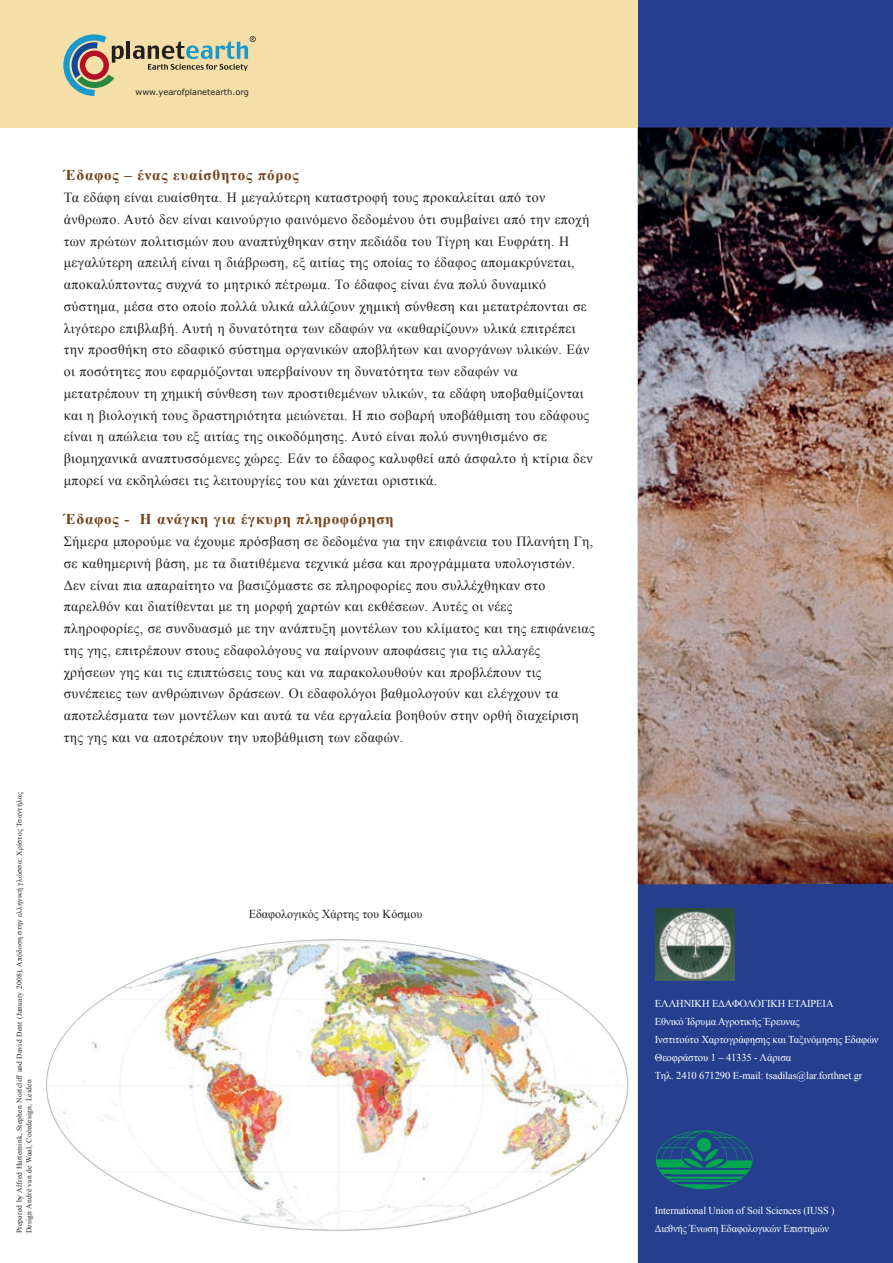
<style>
.page{position:relative;width:893px;height:1263px;background:#fff}
.page>*{position:absolute;margin:0;border:0;box-sizing:border-box;transform-origin:0 0}
.t1{font:700 15px "Times New Roman";letter-spacing:.05em;color:#744218}
.t2{font:13.95px/21.8px "Times New Roman";letter-spacing:.025em;color:#231f20}
.t3{font:12.15px "Times New Roman";color:#231f20}
.t4{font:10.5px/18px "Times New Roman";letter-spacing:-.01em;color:#fff}
.t5{font:8.25px "Verdana";color:#231f20}
.t6{font:7.95px "Charcoal";letter-spacing:.005em;color:#231f20}
.t7{font:7.5px/9.8px "Times New Roman";letter-spacing:.03em;color:#231f20}
</style>
<div class="page">
<div style="left:638px;top:0;width:255px;height:1263px;background:#253f8e"></div>
<img style="left:654px;top:1128px;width:100px;height:63px">
<div style="left:0;top:0;width:638px;height:128px;background:#f5dfa9"></div>
<img style="left:638px;top:128px;width:255px;height:756px">
<img style="left:46px;top:939px;width:583px;height:292px">
<svg style="left:63px;top:34px;width:61px;height:62px"></svg>
<hr style="left:127px;top:42px;width:3px;height:17px;background:#231f20">
<svg style="left:133px;top:36px;width:123px;height:35px"></svg>
<div style="left:120px;top:82px;width:145px;height:20px;background:#f5dfa9"></div>
<img style="left:656px;top:909px;width:79px;height:71px">
<p class="t7" style="left:14px;top:1233px;width:442px;rotate:-90deg">Prepared by Alfred Hartemink, Stephen Nortcliff and David Dent (January 2008), Απόδοση στην ελληνική γλώσσα: Χρίστος Τσαντήλας<br>Design André van de Waal, Coördesign, Leiden</p>
<p class="t5" style="left:136px;top:87px;width:115px">www.yearofplanetearth.org</p>
<p class="t6" style="left:135px;top:88px;width:116px">www.yearofplanetearth.org</p>
<p class="t1" style="left:64px;top:165px;width:236px">Έδαφος – ένας ευαίσθητος πόρος</p>
<p class="t2" style="left:64px;top:186px;width:530px">Τα εδάφη είναι ευαίσθητα. Η μεγαλύτερη καταστροφή τους προκαλείται από τον άνθρωπο. Αυτό δεν είναι καινούργιο φαινόμενο δεδομένου ότι συμβαίνει από την εποχή των πρώτων πολιτισμών που αναπτύχθηκαν στην πεδιάδα του Τίγρη και Ευφράτη. Η μεγαλύτερη απειλή είναι η διάβρωση, εξ αιτίας της οποίας το έδαφος απομακρύνεται, αποκαλύπτοντας συχνά το μητρικό πέτρωμα. Το έδαφος είναι ένα πολύ δυναμικό σύστημα, μέσα στο οποίο πολλά υλικά αλλάζουν χημική σύνθεση και μετατρέπονται σε λιγότερο επιβλαβή. Αυτή η δυνατότητα των εδαφών να «καθαρίζουν» υλικά επιτρέπει την προσθήκη στο εδαφικό σύστημα οργανικών αποβλήτων και ανοργάνων υλικών. Εάν οι ποσότητες που εφαρμόζονται υπερβαίνουν τη δυνατότητα των εδαφών να μετατρέπουν τη χημική σύνθεση των προστιθεμένων υλικών, τα εδάφη υποβαθμίζονται και η βιολογική τους δραστηριότητα μειώνεται. Η πιο σοβαρή υποβάθμιση του εδάφους είναι η απώλεια του εξ αιτίας της οικοδόμησης. Αυτό είναι πολύ συνηθισμένο σε βιομηχανικά αναπτυσσόμενες χώρες. Εάν το έδαφος καλυφθεί από άσφαλτο ή κτίρια δεν μπορεί να εκδηλώσει τις λειτουργίες του και χάνεται οριστικά.</p>
<p class="t1" style="left:64px;top:509px;width:332px">Έδαφος - Η ανάγκη για έγκυρη πληροφόρηση</p>
<p class="t2" style="left:64px;top:530px;width:532px">Σήμερα μπορούμε να έχουμε πρόσβαση σε δεδομένα για την επιφάνεια του Πλανήτη Γη, σε καθημερινή βάση, με τα διατιθέμενα τεχνικά μέσα και προγράμματα υπολογιστών.<br>Δεν είναι πια απαραίτητο να βασιζόμαστε σε πληροφορίες που συλλέχθηκαν στο παρελθόν και διατίθενται με τη μορφή χαρτών και εκθέσεων. Αυτές οι νέες πληροφορίες, σε συνδυασμό με την ανάπτυξη μοντέλων του κλίματος και της επιφάνειας της γης, επιτρέπουν στους εδαφολόγους να παίρνουν αποφάσεις για τις αλλαγές χρήσεων γης και τις επιπτώσεις τους και να παρακολουθούν και προβλέπουν τις συνέπειες των ανθρώπινων δράσεων. Οι εδαφολόγοι βαθμολογούν και ελέγχουν τα αποτελέσματα των μοντέλων και αυτά τα νέα εργαλεία βοηθούν στην ορθή διαχείριση της γης και να αποτρέπουν την υποβάθμιση των εδαφών.</p>
<p class="t3" style="left:249px;top:906px;width:175px">Εδαφολογικός Χάρτης του Κόσμου</p>
<p class="t4" style="left:655px;top:995px;width:225px">ΕΛΛΗΝΙΚΗ ΕΔΑΦΟΛΟΓΙΚΗ ΕΤΑΙΡΕΙΑ<br>Εθνικό Ίδρυμα Αγροτικής Έρευνας<br>Ινστιτούτο Χαρτογράφησης και Ταξινόμησης Εδαφών Θεοφράστου 1 – 41335 - Λάρισα<br>Τηλ. 2410 671290 Ε-mail: tsadilas@lar.forthnet.gr</p>
<p class="t4" style="left:655px;top:1201px;width:181px">International Union of Soil Sciences (IUSS )<br>Διεθνής Ένωση Εδαφολογικών Επιστημών</p>
</div>
